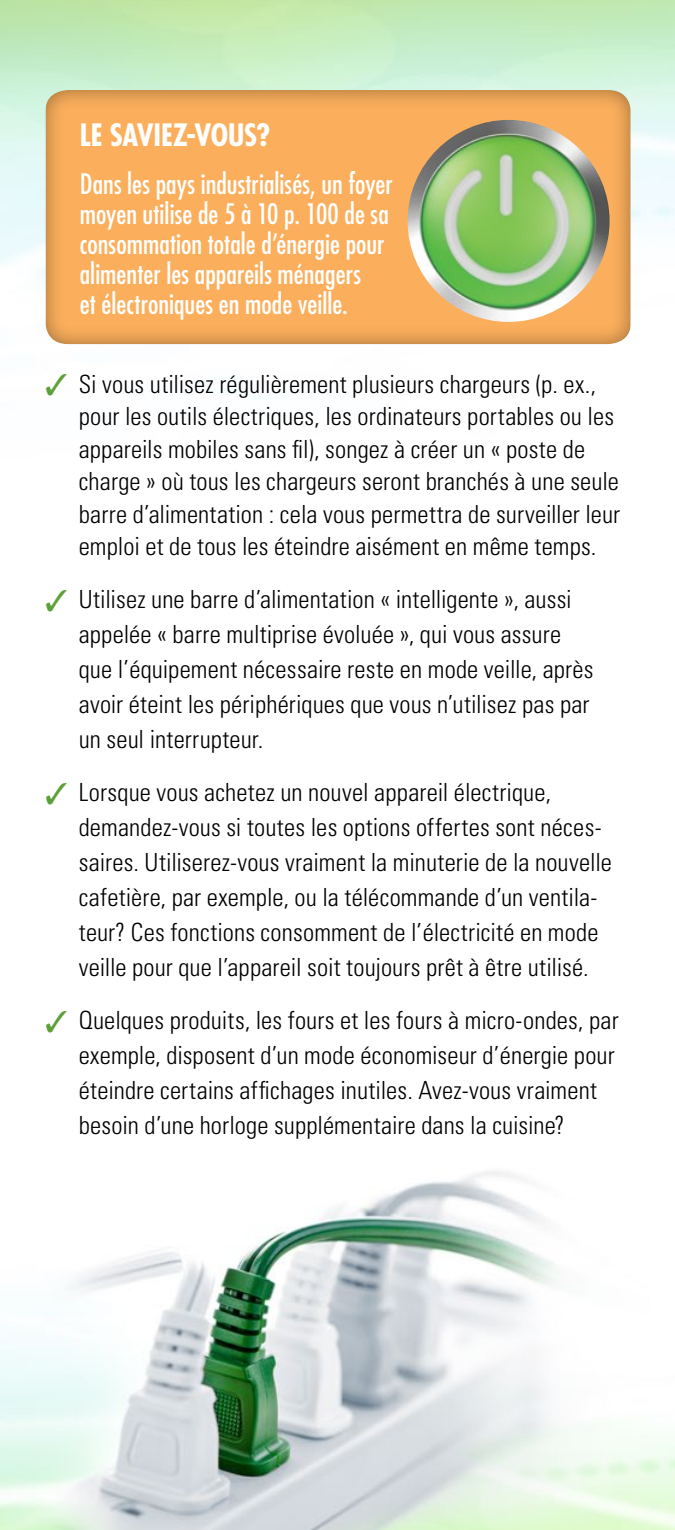
<style>
.page{position:relative;width:675px;height:1530px;background:#fff}
.page>*{position:absolute;margin:0;border:0;box-sizing:border-box;transform-origin:0 0}
.t1{font:700 condensed 30px "Futura Std";letter-spacing:-.01em;color:#fff}
.t2{font:condensed 27.5px/30px "Futura Std";color:#fff}
.t3{font:300 condensed 25px/35px "Univers LT Std";letter-spacing:.005em;color:#000}
.s1{color:#5ca038}
</style>
<div class="page">
<img style="left:0;top:0;width:675px;height:1530px">
<div style="left:44px;top:89px;width:587px;height:257px;background:#000;opacity:.41"></div>
<img style="left:408px;top:120px;width:202px;height:202px;border-radius:101px">
<h4 class="t1" style="left:80px;top:116px;width:192px">LE SAVIEZ-VOUS?</h4>
<p class="t2" style="left:80px;top:168px;width:315px">Dans les pays industrialisés, un foyer moyen utilise de 5 à 10 p. 100 de sa consommation totale d’énergie pour alimenter les appareils ménagers<br>et électroniques en mode veille.</p>
<p class="t3" style="left:79px;top:367px;width:543px;line-height:32.5px;text-indent:-34px"><span class="s1">✓</span> Si vous utilisez régulièrement plusieurs chargeurs (p. ex., pour les outils électriques, les ordinateurs portables ou les appareils mobiles sans fil), songez à créer un « poste de charge » où tous les chargeurs seront branchés à une seule barre d’alimentation : cela vous permettra de surveiller leur emploi et de tous les éteindre aisément en même temps.</p>
<p class="t3" style="left:79px;top:582px;width:516px;text-indent:-34px"><span class="s1">✓</span> Utilisez une barre d’alimentation « intelligente », aussi appelée « barre multiprise évoluée », qui vous assure que l’équipement nécessaire reste en mode veille, après avoir éteint les périphériques que vous n’utilisez pas par un seul interrupteur.</p>
<p class="t3" style="left:79px;top:775px;width:535px;text-indent:-34px"><span class="s1">✓</span> Lorsque vous achetez un nouvel appareil électrique, demandez-vous si toutes les options offertes sont néces&shy;saires. Utiliserez-vous vraiment la minuterie de la nouvelle cafetière, par exemple, ou la télécommande d’un ventila&shy;teur? Ces fonctions consomment de l’électricité en mode veille pour que l’appareil soit toujours prêt à être utilisé.</p>
<p class="t3" style="left:79px;top:1003px;width:541px;text-indent:-34px"><span class="s1">✓</span> Quelques produits, les fours et les fours à micro-ondes, par exemple, disposent d’un mode économiseur d’énergie pour éteindre certains affichages inutiles. Avez-vous vraiment besoin d’une horloge supplémentaire dans la cuisine?</p>
</div>
